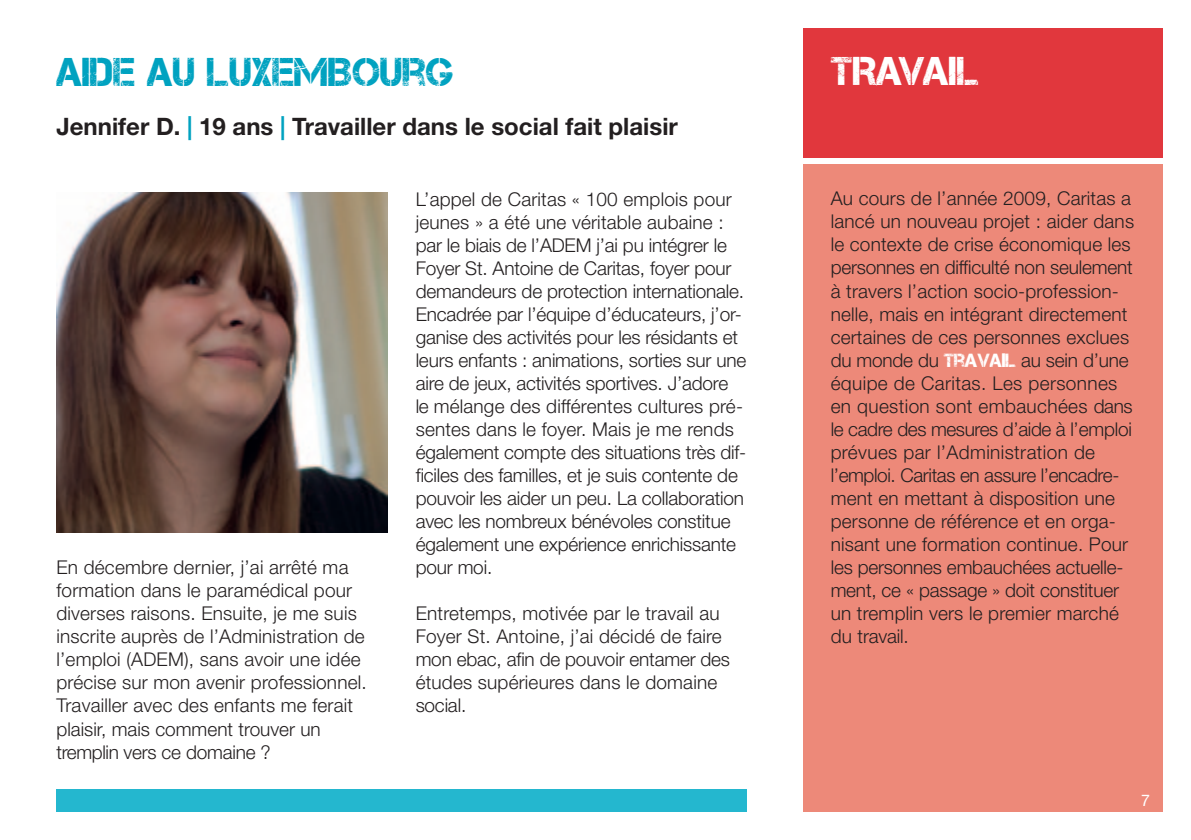
<style>
.page{position:relative;width:1191px;height:840px;background:#fff}
.page>*{position:absolute;margin:0;border:0;box-sizing:border-box;transform-origin:0 0}
.TITLE_MAIN_LU{font:40px "Captureit";color:#00a2c0}
.TITLE_HIGHLIGHT{font:40px "Captureit";color:#fff}
.TITLE_SUB{font:700 24px "Helvetica Neue LT Std";color:#231f20}
.TXT_9_5pt_LIGHT{font:300 19px/23px "Helvetica Neue LT Std";letter-spacing:.01em;color:#231f20}
.TXT_9_5pt_LIGHT-2{font:300 19px/23px "Helvetica Neue LT Std";letter-spacing:-.01em;color:#231f20}
.TITLE_HIGHLIGHT-2{font:16px "Helvetica Neue LT Std";color:#fff}
.s1{color:#00a2c0}
.s2{font-family:"Captureit";font-weight:400;color:#fff}
</style>
<div class="page">
<div style="left:803px;top:164px;width:359px;height:647px;background:#ed8979"></div>
<img style="left:56px;top:192px;width:331px;height:340px">
<div style="left:803px;top:28px;width:359px;height:130px;background:#e1373d"></div>
<div style="left:57px;top:789px;width:689px;height:22px;background:#24b7cf"></div>
<p class="TITLE_MAIN_LU" style="left:56px;top:50px;width:398px">AIDE AU LUXEMIBOURG</p>
<p class="TITLE_HIGHLIGHT" style="left:830px;top:48px;width:150px">TRAVAIL</p>
<p class="TITLE_SUB" style="left:56px;top:112px;width:623px">Jennifer D. <span class="s1">|</span> 19 ans <span class="s1">|</span> Travailler dans le social fait plaisir</p>
<p class="TXT_9_5pt_LIGHT" style="left:56px;top:555px;width:312px">En décembre dernier, j’ai arrêté ma formation dans le paramédical pour diverses raisons. Ensuite, je me suis inscrite auprès de l’Administration de l’emploi (ADEM), sans avoir une idée précise sur mon avenir professionnel.<br>Travailler avec des enfants me ferait plaisir, mais comment trouver un tremplin vers ce domaine ?</p>
<p class="TXT_9_5pt_LIGHT-2" style="left:416px;top:187px;width:332px">L’appel de Caritas « 100 emplois pour jeunes » a été une véritable aubaine : par le biais de l’ADEM j’ai pu intégrer le Foyer St. Antoine de Caritas, foyer pour demandeurs de protection internationale.<br>Encadrée par l’équipe d’éducateurs, j’or&shy;ganise des activités pour les résidants et leurs enfants : animations, sorties sur une aire de jeux, activités sportives. J’adore<br>le mélange des différentes cultures pré&shy;sentes dans le foyer. Mais je me rends également compte des situations très dif&shy;ficiles des familles, et je suis contente de pouvoir les aider un peu. La collaboration avec les nombreux bénévoles constitue également une expérience enrichissante pour moi.</p>
<p class="TXT_9_5pt_LIGHT" style="left:416px;top:601px;width:316px">Entretemps, motivée par le travail au<br>Foyer St. Antoine, j’ai décidé de faire mon ebac, afin de pouvoir entamer des études supérieures dans le domaine social.</p>
<p class="TXT_9_5pt_LIGHT" style="left:830px;top:187px;width:305px">Au cours de l’année 2009, Caritas a lancé un nouveau projet : aider dans le contexte de crise économique les personnes en difficulté non seulement à travers l’action socio-profession&shy;nelle, mais en intégrant directement certaines de ces personnes exclues du monde du <span class="s2">TRAVAIL</span> au sein d’une équipe de Caritas. Les personnes en question sont embauchées dans le cadre des mesures d’aide à l’emploi prévues par l’Administration de l’emploi. Caritas en assure l’encadre&shy;ment en mettant à disposition une personne de référence et en orga&shy;nisant une formation continue. Pour les personnes embauchées actuelle&shy;ment, ce « passage » doit constituer un tremplin vers le premier marché du travail.</p>
<p class="TITLE_HIGHLIGHT-2" style="left:1141px;top:790px;width:10px">7</p>
</div>
